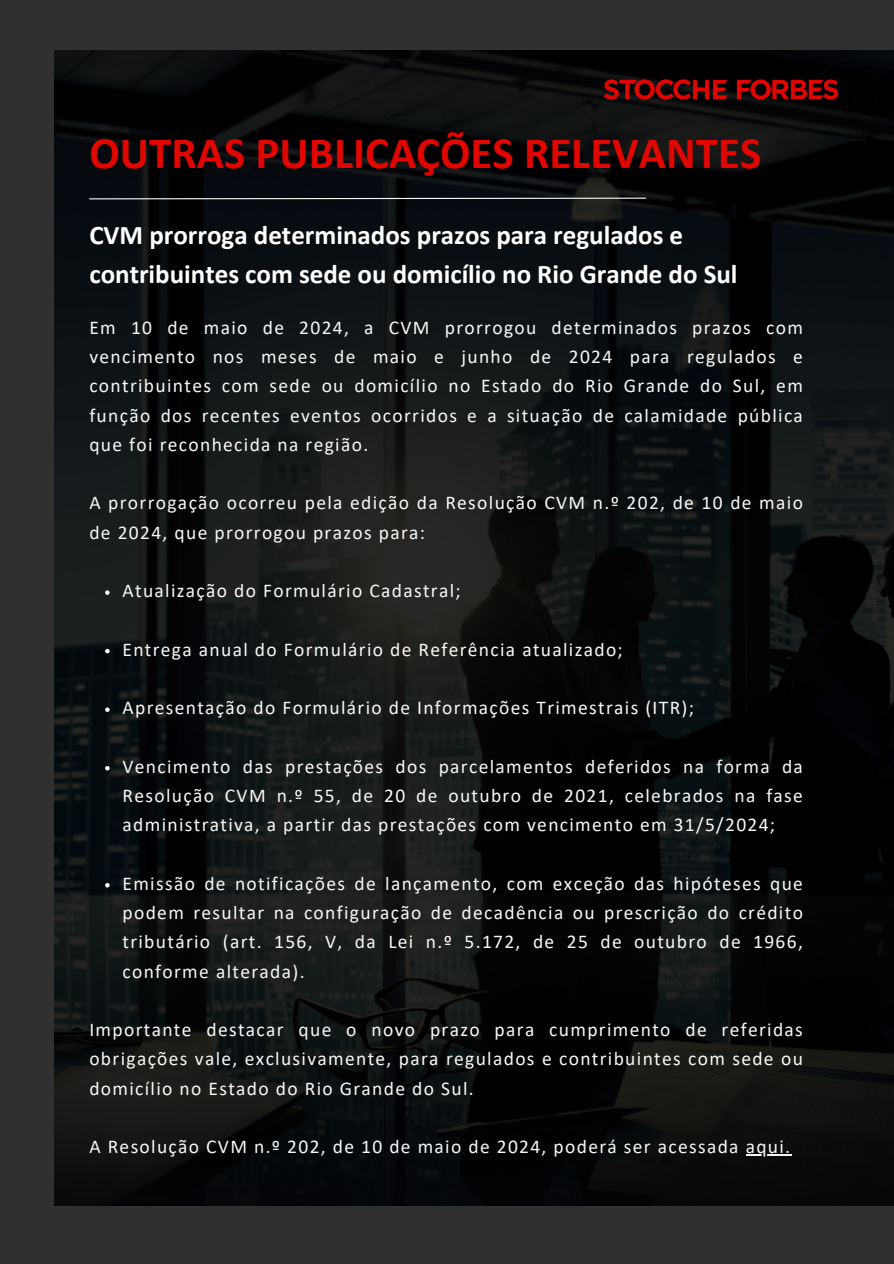
<style>
.page{position:relative;width:894px;height:1264px;background:#fff}
.page>*{position:absolute;margin:0;border:0;box-sizing:border-box;transform-origin:0 0}
.t1{font:700 45px "Calibri";color:#e10600}
.t2{font:700 27px/39.3px "Calibri";color:#fff}
.t3{font:19.5px/29.2px "Calibri";letter-spacing:.07em;color:#f7f7f7;text-align:justify}
</style>
<div class="page">
<div style="left:0;top:0;width:893px;height:1263px;background:#303030"></div>
<img style="left:54px;top:50px;width:839px;height:1155px">
<img style="left:601px;top:75px;width:239px;height:28px">
<svg style="left:105px;top:590px;width:5px;height:5px"></svg>
<svg style="left:105px;top:649px;width:5px;height:4px"></svg>
<svg style="left:105px;top:707px;width:5px;height:5px"></svg>
<svg style="left:105px;top:766px;width:5px;height:4px"></svg>
<svg style="left:105px;top:883px;width:5px;height:4px"></svg>
<hr style="left:745px;top:1154px;width:46px;height:1px;background:#f7f7f7">
<svg style="left:88px;top:197px;width:559px;height:3px;background:#626366"></svg>
<p class="t1" style="left:89px;top:134px;width:673px">OUTRAS PUBLICAÇÕES RELEVANTES</p>
<p class="t2" style="left:89px;top:217px;width:649px">CVM prorroga determinados prazos para regulados e contribuintes com sede ou domicílio no Rio Grande do Sul</p>
<p class="t3" style="left:89px;top:314px;width:714px">Em 10 de maio de 2024, a CVM prorrogou determinados prazos com vencimento nos meses de maio e junho de 2024 para regulados e contribuintes com sede ou domicílio no Estado do Rio Grande do Sul, em função dos recentes eventos ocorridos e a situação de calamidade pública que foi reconhecida na região.</p>
<h1 class="t3" style="left:89px;top:490px;width:714px">A prorrogação ocorreu pela edição da Resolução CVM n.º 202, de 10 de maio de 2024, que prorrogou prazos para:</h1>
<h2 class="t3" style="left:122px;top:577px;width:339px">Atualização do Formulário Cadastral;</h2>
<p class="t3" style="left:122px;top:636px;width:501px">Entrega anual do Formulário de Referência atualizado;</p>
<p class="t3" style="left:122px;top:694px;width:573px">Apresentação do Formulário de Informações Trimestrais (ITR);</p>
<p class="t3" style="left:122px;top:753px;width:681px">Vencimento das prestações dos parcelamentos deferidos na forma da Resolução CVM n.º 55, de 20 de outubro de 2021, celebrados na fase administrativa, a partir das prestações com vencimento em 31/5/2024;</p>
<p class="t3" style="left:122px;top:870px;width:681px">Emissão de notificações de lançamento, com exceção das hipóteses que podem resultar na configuração de decadência ou prescrição do crédito tributário (art. 156, V, da Lei n.º 5.172, de 25 de outubro de 1966, conforme alterada).</p>
<p class="t3" style="left:89px;top:1016px;width:714px">Importante destacar que o novo prazo para cumprimento de referidas obrigações vale, exclusivamente, para regulados e contribuintes com sede ou domicílio no Estado do Rio Grande do Sul.</p>
<p class="t3" style="left:89px;top:1133px;width:702px">A Resolução CVM n.º 202, de 10 de maio de 2024, poderá ser acessada aqui.</p>
</div>
